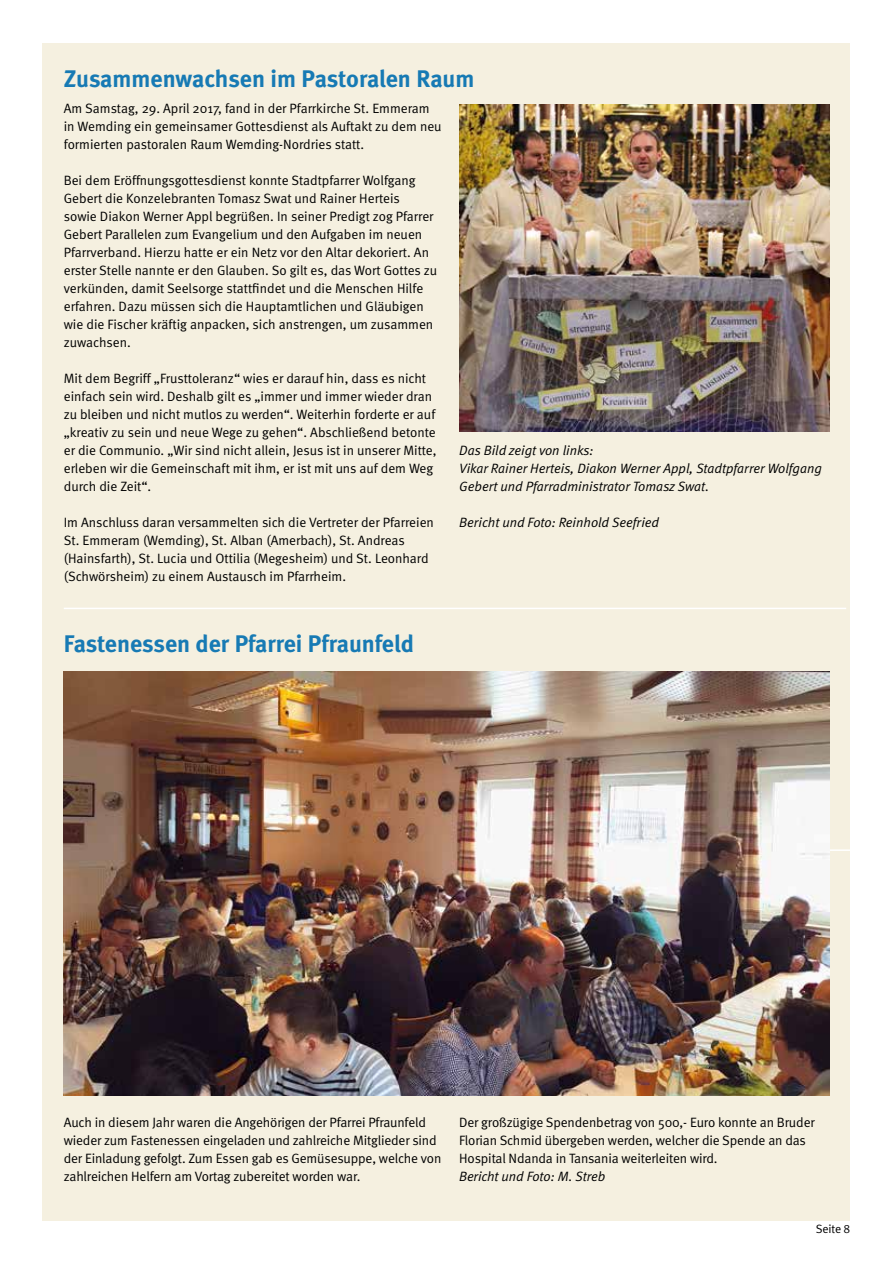
<style>
.page{position:relative;width:893px;height:1263px;background:#fff}
.page>*{position:absolute;margin:0;border:0;box-sizing:border-box;transform-origin:0 0}
.t1{font:700 24px "Meta";color:#177ab4}
.t2{font:13.5px/18px "Meta Normal";letter-spacing:-.005em;color:#000}
.t3{font:italic 13.5px/18px "Meta Normal";color:#000}
.t4{font:12px "Meta Normal";letter-spacing:-.01em;color:#000}
</style>
<div class="page">
<div style="left:43px;top:43px;width:807px;height:1177px;background:#f5f0e0"></div>
<hr style="left:64px;top:608px;width:782px;height:1px;background:#fff">
<hr style="left:68px;top:849px;width:782px;height:2px;background:#fff">
<img style="left:459px;top:104px;width:370px;height:328px">
<img style="left:64px;top:672px;width:765px;height:424px">
<h1 class="t1" style="left:64px;top:64px;width:412px">Zusammenwachsen im Pastoralen Raum</h1>
<p class="t2" style="left:64px;top:99px;width:379px">Am Samstag, 29. April 2017, fand in der Pfarrkirche St. Emmeram in Wemding ein gemeinsamer Gottesdienst als Auftakt zu dem neu formierten pastoralen Raum Wemding-Nordries statt.</p>
<p class="t2" style="left:64px;top:171px;width:375px">Bei dem Eröffnungsgottesdienst konnte Stadtpfarrer Wolfgang Gebert die Konzelebranten Tomasz Swat und Rainer Herteis<br>sowie Diakon Werner Appl begrüßen. In seiner Predigt zog Pfarrer Gebert Parallelen zum Evangelium und den Aufgaben im neuen Pfarrverband. Hierzu hatte er ein Netz vor den Altar dekoriert. An erster Stelle nannte er den Glauben. So gilt es, das Wort Gottes zu verkünden, damit Seelsorge stattfindet und die Menschen Hilfe erfahren. Dazu müssen sich die Hauptamtlichen und Gläubigen wie die Fischer kräftig anpacken, sich anstrengen, um zusammen zuwachsen.</p>
<p class="t2" style="left:64px;top:369px;width:374px">Mit dem Begriff „Frusttoleranz“ wies er darauf hin, dass es nicht einfach sein wird. Deshalb gilt es „immer und immer wieder dran zu bleiben und nicht mutlos zu werden“. Weiterhin forderte er auf „kreativ zu sein und neue Wege zu gehen“. Abschließend betonte er die Communio. „Wir sind nicht allein, Jesus ist in unserer Mitte, erleben wir die Gemeinschaft mit ihm, er ist mit uns auf dem Weg durch die Zeit“.</p>
<p class="t2" style="left:64px;top:513px;width:372px">Im Anschluss daran versammelten sich die Vertreter der Pfarreien St. Emmeram (Wemding), St. Alban (Amerbach), St. Andreas (Hainsfarth), St. Lucia und Ottilia (Megesheim) und St. Leonhard (Schwörsheim) zu einem Austausch im Pfarrheim.</p>
<p class="t3" style="left:459px;top:441px;width:364px">Das Bild zeigt von links:<br>Vikar Rainer Herteis, Diakon Werner Appl, Stadtpfarrer Wolfgang<br>Gebert und Pfarradministrator Tomasz Swat.</p>
<p class="t3" style="left:459px;top:513px;width:201px">Bericht und Foto: Reinhold Seefried</p>
<h1 class="t1" style="left:64px;top:630px;width:352px">Fastenessen der Pfarrei Pfraunfeld</h1>
<p class="t2" style="left:64px;top:1113px;width:379px">Auch in diesem Jahr waren die Angehörigen der Pfarrei Pfraunfeld wieder zum Fastenessen eingeladen und zahlreiche Mitglieder sind der Einladung gefolgt. Zum Essen gab es Gemüsesuppe, welche von zahlreichen Helfern am Vortag zubereitet worden war.</p>
<p class="t2" style="left:459px;top:1113px;width:357px">Der großzügige Spendenbetrag von 500,- Euro konnte an Bruder<br>Florian Schmid übergeben werden, welcher die Spende an das<br>Hospital Ndanda in Tansania weiterleiten wird.</p>
<p class="t3" style="left:459px;top:1167px;width:148px">Bericht und Foto: M. Streb</p>
<p class="t4" style="left:816px;top:1222px;width:36px">Seite 8</p>
</div>
